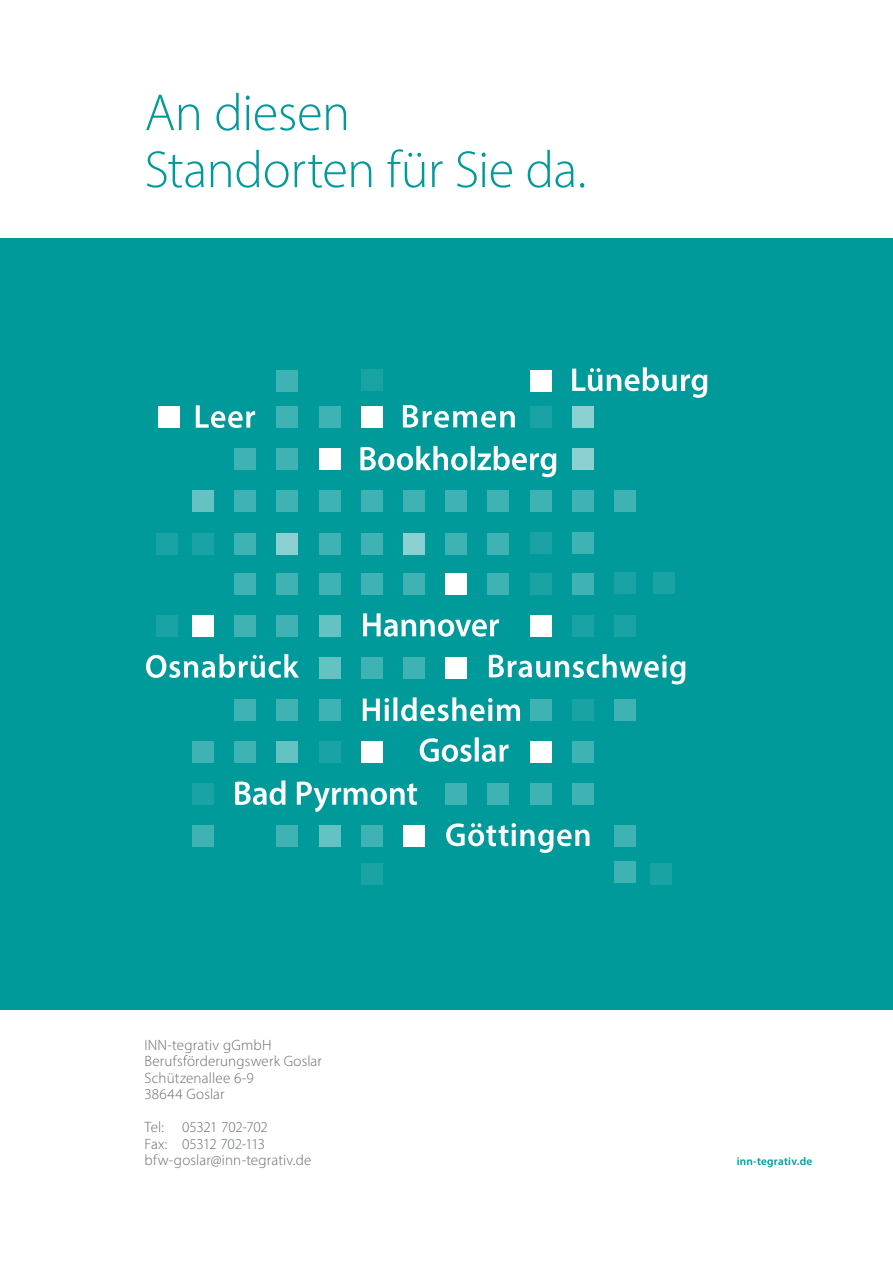
<style>
.page{position:relative;width:893px;height:1263px;background:#fff}
.page>*{position:absolute;margin:0;border:0;box-sizing:border-box;transform-origin:0 0}
.t1{font:300 52.5px/57px "Myriad Pro";letter-spacing:-.01em;color:#009a9b}
.t2{font:300 15px/16.5px "Myriad Pro";letter-spacing:.01em;color:#666c6e}
.t3{font:600 11.25px "Myriad Pro";letter-spacing:.02em;color:#009a9b}
</style>
<div class="page">
<div style="left:0;top:238px;width:893px;height:771px;background:#009a9b"></div>
<div style="left:362px;top:573px;width:21px;height:21px;background:#3fb2b3"></div>
<div style="left:404px;top:573px;width:21px;height:21px;background:#3fb2b3"></div>
<div style="left:446px;top:573px;width:21px;height:21px;background:#fff"></div>
<div style="left:488px;top:573px;width:21px;height:21px;background:#3fb2b3"></div>
<div style="left:530px;top:573px;width:21px;height:21px;background:#19a3a4"></div>
<div style="left:530px;top:533px;width:21px;height:21px;background:#19a3a4"></div>
<div style="left:193px;top:615px;width:21px;height:21px;background:#fff"></div>
<div style="left:157px;top:615px;width:21px;height:21px;background:#19a3a4"></div>
<div style="left:530px;top:615px;width:21px;height:21px;background:#fff"></div>
<div style="left:235px;top:573px;width:21px;height:21px;background:#3fb2b3"></div>
<div style="left:572px;top:573px;width:21px;height:21px;background:#3fb2b3"></div>
<div style="left:572px;top:533px;width:21px;height:21px;background:#3fb2b3"></div>
<div style="left:235px;top:615px;width:21px;height:21px;background:#3fb2b3"></div>
<div style="left:572px;top:615px;width:21px;height:21px;background:#19a3a4"></div>
<div style="left:277px;top:573px;width:21px;height:21px;background:#3fb2b3"></div>
<div style="left:277px;top:615px;width:21px;height:21px;background:#3fb2b3"></div>
<div style="left:614px;top:615px;width:21px;height:21px;background:#19a3a4"></div>
<div style="left:614px;top:572px;width:21px;height:21px;background:#19a3a4"></div>
<div style="left:654px;top:572px;width:21px;height:21px;background:#19a3a4"></div>
<div style="left:319px;top:573px;width:21px;height:21px;background:#3fb2b3"></div>
<div style="left:319px;top:615px;width:21px;height:21px;background:#65c2c2"></div>
<div style="left:362px;top:657px;width:21px;height:21px;background:#3fb2b3"></div>
<div style="left:362px;top:407px;width:21px;height:21px;background:#fff"></div>
<div style="left:362px;top:369px;width:21px;height:21px;background:#19a3a4"></div>
<div style="left:362px;top:863px;width:21px;height:21px;background:#19a3a4"></div>
<div style="left:650px;top:863px;width:21px;height:21px;background:#19a3a4"></div>
<div style="left:362px;top:741px;width:21px;height:21px;background:#fff"></div>
<div style="left:362px;top:491px;width:21px;height:21px;background:#3fb2b3"></div>
<div style="left:362px;top:533px;width:21px;height:21px;background:#3fb2b3"></div>
<div style="left:362px;top:826px;width:21px;height:21px;background:#3fb2b3"></div>
<div style="left:404px;top:657px;width:21px;height:21px;background:#3fb2b3"></div>
<div style="left:404px;top:491px;width:21px;height:21px;background:#3fb2b3"></div>
<div style="left:404px;top:533px;width:21px;height:21px;background:#8cd1d1"></div>
<div style="left:404px;top:826px;width:21px;height:21px;background:#fff"></div>
<div style="left:446px;top:657px;width:21px;height:21px;background:#fff"></div>
<div style="left:446px;top:491px;width:21px;height:21px;background:#3fb2b3"></div>
<div style="left:446px;top:784px;width:21px;height:21px;background:#3fb2b3"></div>
<div style="left:446px;top:533px;width:21px;height:21px;background:#3fb2b3"></div>
<div style="left:488px;top:491px;width:21px;height:21px;background:#3fb2b3"></div>
<div style="left:488px;top:784px;width:21px;height:21px;background:#3fb2b3"></div>
<div style="left:488px;top:533px;width:21px;height:21px;background:#3fb2b3"></div>
<div style="left:530px;top:407px;width:21px;height:21px;background:#19a3a4"></div>
<div style="left:530px;top:370px;width:21px;height:21px;background:#fff"></div>
<div style="left:530px;top:699px;width:21px;height:21px;background:#3fb2b3"></div>
<div style="left:193px;top:741px;width:21px;height:21px;background:#3fb2b3"></div>
<div style="left:193px;top:491px;width:21px;height:21px;background:#65c2c2"></div>
<div style="left:530px;top:741px;width:21px;height:21px;background:#fff"></div>
<div style="left:530px;top:491px;width:21px;height:21px;background:#3fb2b3"></div>
<div style="left:193px;top:784px;width:21px;height:21px;background:#19a3a4"></div>
<div style="left:193px;top:533px;width:21px;height:21px;background:#19a3a4"></div>
<div style="left:157px;top:533px;width:21px;height:21px;background:#19a3a4"></div>
<div style="left:530px;top:784px;width:21px;height:21px;background:#3fb2b3"></div>
<div style="left:193px;top:826px;width:21px;height:21px;background:#3fb2b3"></div>
<div style="left:572px;top:407px;width:21px;height:21px;background:#8cd1d1"></div>
<div style="left:235px;top:699px;width:21px;height:21px;background:#3fb2b3"></div>
<div style="left:235px;top:449px;width:21px;height:21px;background:#3fb2b3"></div>
<div style="left:572px;top:699px;width:21px;height:21px;background:#19a3a4"></div>
<div style="left:572px;top:449px;width:21px;height:21px;background:#8cd1d1"></div>
<div style="left:235px;top:741px;width:21px;height:21px;background:#3fb2b3"></div>
<div style="left:235px;top:491px;width:21px;height:21px;background:#3fb2b3"></div>
<div style="left:572px;top:741px;width:21px;height:21px;background:#3fb2b3"></div>
<div style="left:572px;top:491px;width:21px;height:21px;background:#3fb2b3"></div>
<div style="left:235px;top:533px;width:21px;height:21px;background:#3fb2b3"></div>
<div style="left:572px;top:784px;width:21px;height:21px;background:#3fb2b3"></div>
<div style="left:277px;top:407px;width:21px;height:21px;background:#3fb2b3"></div>
<div style="left:277px;top:699px;width:21px;height:21px;background:#3fb2b3"></div>
<div style="left:277px;top:449px;width:21px;height:21px;background:#3fb2b3"></div>
<div style="left:614px;top:699px;width:21px;height:21px;background:#3fb2b3"></div>
<div style="left:277px;top:741px;width:21px;height:21px;background:#65c2c2"></div>
<div style="left:277px;top:491px;width:21px;height:21px;background:#3fb2b3"></div>
<div style="left:614px;top:491px;width:21px;height:21px;background:#3fb2b3"></div>
<div style="left:277px;top:533px;width:21px;height:21px;background:#8cd1d1"></div>
<div style="left:277px;top:826px;width:21px;height:21px;background:#3fb2b3"></div>
<div style="left:614px;top:826px;width:21px;height:21px;background:#3fb2b3"></div>
<div style="left:614px;top:862px;width:21px;height:21px;background:#3fb2b3"></div>
<div style="left:319px;top:657px;width:21px;height:21px;background:#65c2c2"></div>
<div style="left:319px;top:407px;width:21px;height:21px;background:#3fb2b3"></div>
<div style="left:319px;top:699px;width:21px;height:21px;background:#3fb2b3"></div>
<div style="left:319px;top:449px;width:21px;height:21px;background:#fff"></div>
<div style="left:319px;top:741px;width:21px;height:21px;background:#19a3a4"></div>
<div style="left:319px;top:491px;width:21px;height:21px;background:#3fb2b3"></div>
<div style="left:319px;top:533px;width:21px;height:21px;background:#3fb2b3"></div>
<div style="left:319px;top:826px;width:21px;height:21px;background:#65c2c2"></div>
<svg style="left:360px;top:446px;width:196px;height:31px"></svg>
<svg style="left:363px;top:613px;width:136px;height:24px"></svg>
<svg style="left:420px;top:737px;width:89px;height:25px"></svg>
<svg style="left:235px;top:780px;width:182px;height:32px"></svg>
<div style="left:277px;top:370px;width:21px;height:21px;background:#3fb2b3"></div>
<div style="left:159px;top:407px;width:21px;height:21px;background:#fff"></div>
<svg style="left:489px;top:654px;width:196px;height:30px"></svg>
<svg style="left:363px;top:697px;width:157px;height:24px"></svg>
<svg style="left:446px;top:823px;width:143px;height:30px"></svg>
<svg style="left:146px;top:654px;width:153px;height:24px"></svg>
<svg style="left:196px;top:405px;width:59px;height:23px"></svg>
<svg style="left:403px;top:405px;width:112px;height:23px"></svg>
<svg style="left:572px;top:367px;width:135px;height:31px"></svg>
<h1 class="t1" style="left:145px;top:84px;width:443px">An diesen<br>Standorten für Sie da.</h1>
<p class="t2" style="left:145px;top:1036px;width:179px">INN-tegrativ gGmbH<br>Berufsförderungswerk Goslar<br>Schützenallee 6-9<br>38644 Goslar</p>
<p class="t2" style="left:145px;top:1119px;width:168px">Tel: 05321 702-702<br>Fax: 05312 702-113 bfw-goslar@inn-tegrativ.de</p>
<p class="t3" style="left:737px;top:1154px;width:77px">inn-tegrativ.de</p>
</div>
